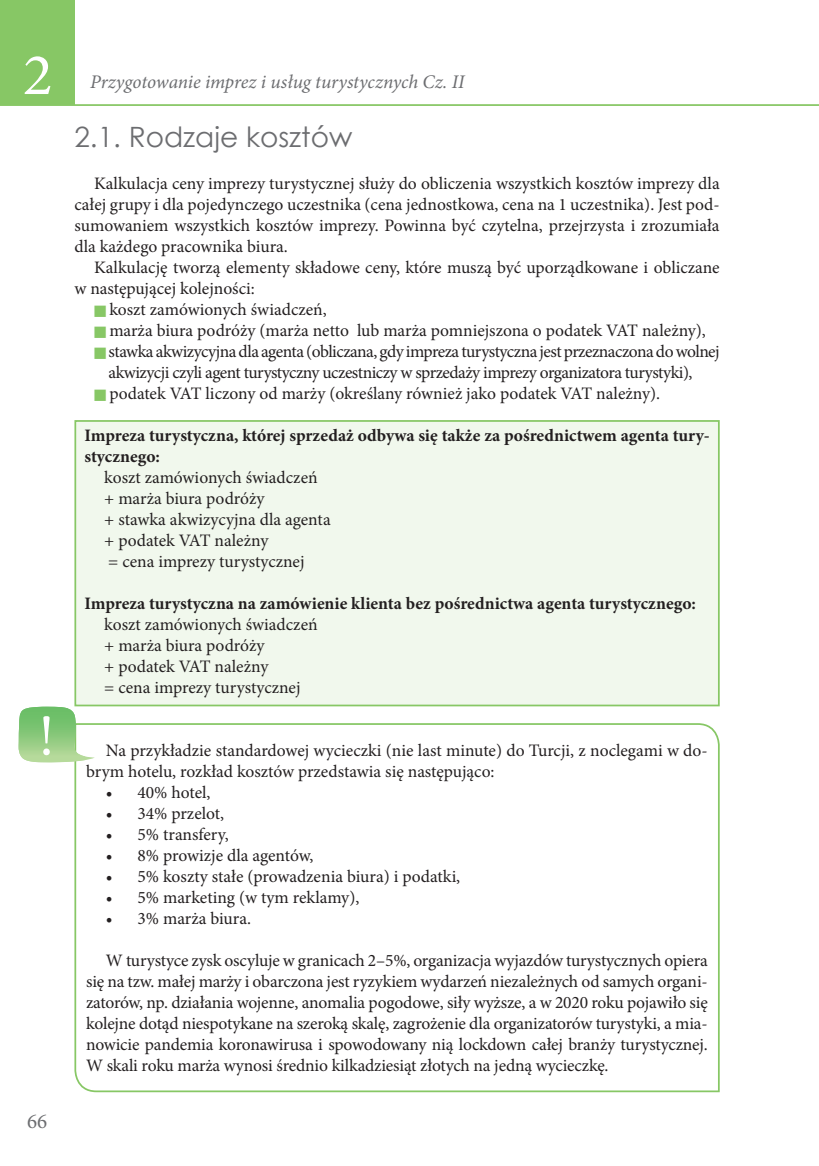
<style>
.page{position:relative;width:819px;height:1166px;background:#fff}
.page>*{position:absolute;margin:0;border:0;box-sizing:border-box;transform-origin:0 0}
.t1{font:59.32px "Minion Pro";color:#fff;scale:1.06 1}
.Tekst_przypisu_dolne{font:57.75px "Minion Pro";color:#fff}
.Tytul_2{font:28px "Century Gothic";color:#6c6d70}
.t2{font:21px "Minion Pro";color:#6c6d70}
.t3{font:italic 19.25px "Minion Pro";letter-spacing:-.005em;color:#6c6d70}
.t4{font:17.5px/21px "Minion Pro";letter-spacing:-.005em;color:#231f20;text-align:justify}
.t5{font:17.5px/21px "Minion Pro";letter-spacing:-.03em;color:#231f20}
.t6{font:700 17.5px/21px "Minion Pro";color:#231f20}
.s1{color:#87c765}
</style>
<div class="page">
<div style="left:0;top:0;width:74px;height:105px;background:#87c765"></div>
<hr style="left:0;top:104px;width:819px;height:2px;background:#87c765">
<div style="left:74px;top:420px;width:645px;height:286px;background:#f1f8ed;border:2px solid #87c765"></div>
<svg style="left:74px;top:723px;width:646px;height:370px"></svg>
<svg style="left:19px;top:707px;width:76px;height:56px"></svg>
<h1 class="t1" style="left:23px;top:35px;width:30px">2</h1>
<p class="Tekst_przypisu_dolne" style="left:39px;top:697px;width:17px">!</p>
<p class="t2" style="left:27px;top:1106px;width:22px">66</p>
<p class="t3" style="left:90px;top:69px;width:376px">Przygotowanie imprez i usług turystycznych Cz. II</p>
<p class="Tytul_2" style="left:74px;top:117px;width:279px">2.1. Rodzaje kosztów</p>
<p class="t4" style="left:74px;top:173px;width:646px;text-indent:20px">Kalkulacja ceny imprezy turystycznej służy do obliczenia wszystkich kosztów imprezy dla całej grupy i dla pojedynczego uczestnika (cena jednostkowa, cena na 1 uczestnika). Jest pod&shy;sumowaniem wszystkich kosztów imprezy. Powinna być czytelna, przejrzysta i zrozumiała dla każdego pracownika biura.</p>
<p class="t4" style="left:74px;top:257px;width:646px;text-indent:20px">Kalkulację tworzą elementy składowe ceny, które muszą być uporządkowane i obliczane w następującej kolejności:</p>
<p class="t4" style="left:94px;top:299px;width:234px"><span class="s1">■</span> koszt zamówionych świadczeń,</p>
<p class="t4" style="left:94px;top:320px;width:613px"><span class="s1">■</span> marża biura podróży (marża netto lub marża pomniejszona o podatek VAT należny),</p>
<p class="t5" style="left:109px;top:341px;width:612px;text-indent:-14px"><span class="s1">■</span> stawka akwizycyjna dla agenta (obliczana, gdy impreza turystyczna jest przeznaczona do wolnej akwizycji czyli agent turystyczny uczestniczy w sprzedaży imprezy organizatora turystyki),</p>
<p class="t4" style="left:94px;top:383px;width:567px"><span class="s1">■</span> podatek VAT liczony od marży (określany również jako podatek VAT należny).</p>
<p class="t6" style="left:84px;top:425px;width:627px">Impreza turystyczna, której sprzedaż odbywa się także za pośrednictwem agenta tury&shy;stycznego:</p>
<p class="t4" style="left:104px;top:467px;width:215px">koszt zamówionych świadczeń</p>
<p class="t4" style="left:104px;top:488px;width:162px">+ marża biura podróży</p>
<p class="t4" style="left:104px;top:509px;width:228px">+ stawka akwizycyjna dla agenta</p>
<p class="t4" style="left:104px;top:530px;width:166px">+ podatek VAT należny</p>
<p class="t4" style="left:108px;top:551px;width:198px">= cena imprezy turystycznej</p>
<p class="t6" style="left:84px;top:593px;width:613px">Impreza turystyczna na zamówienie klienta bez pośrednictwa agenta turystycznego:</p>
<p class="t4" style="left:104px;top:614px;width:215px">koszt zamówionych świadczeń</p>
<p class="t4" style="left:104px;top:635px;width:162px">+ marża biura podróży</p>
<p class="t4" style="left:104px;top:656px;width:166px">+ podatek VAT należny</p>
<p class="t4" style="left:104px;top:677px;width:198px">= cena imprezy turystycznej</p>
<p class="t4" style="left:86px;top:740px;width:623px;text-indent:20px">Na przykładzie standardowej wycieczki (nie last minute) do Turcji, z noclegami w do&shy;brym hotelu, rozkład kosztów przedstawia się następująco:</p>
<p class="t4" style="left:106px;top:782px;width:106px">• 40% hotel,</p>
<p class="t4" style="left:106px;top:803px;width:120px">• 34% przelot,</p>
<p class="t4" style="left:106px;top:824px;width:124px">• 5% transfery,</p>
<p class="t4" style="left:106px;top:845px;width:209px">• 8% prowizje dla agentów,</p>
<p class="t4" style="left:106px;top:866px;width:356px">• 5% koszty stałe (prowadzenia biura) i podatki,</p>
<p class="t4" style="left:106px;top:887px;width:255px">• 5% marketing (w tym reklamy),</p>
<p class="t4" style="left:106px;top:908px;width:147px">• 3% marża biura.</p>
<p class="t4" style="left:86px;top:950px;width:623px;text-indent:20px">W turystyce zysk oscyluje w granicach 2–5%, organizacja wyjazdów turystycznych opiera się na tzw. małej marży i obarczona jest ryzykiem wydarzeń niezależnych od samych organi&shy;zatorów, np. działania wojenne, anomalia pogodowe, siły wyższe, a w 2020 roku pojawiło się kolejne dotąd niespotykane na szeroką skalę, zagrożenie dla organizatorów turystyki, a mia&shy;nowicie pandemia koronawirusa i spowodowany nią lockdown całej branży turystycznej.<br>W skali roku marża wynosi średnio kilkadziesiąt złotych na jedną wycieczkę.</p>
</div>
